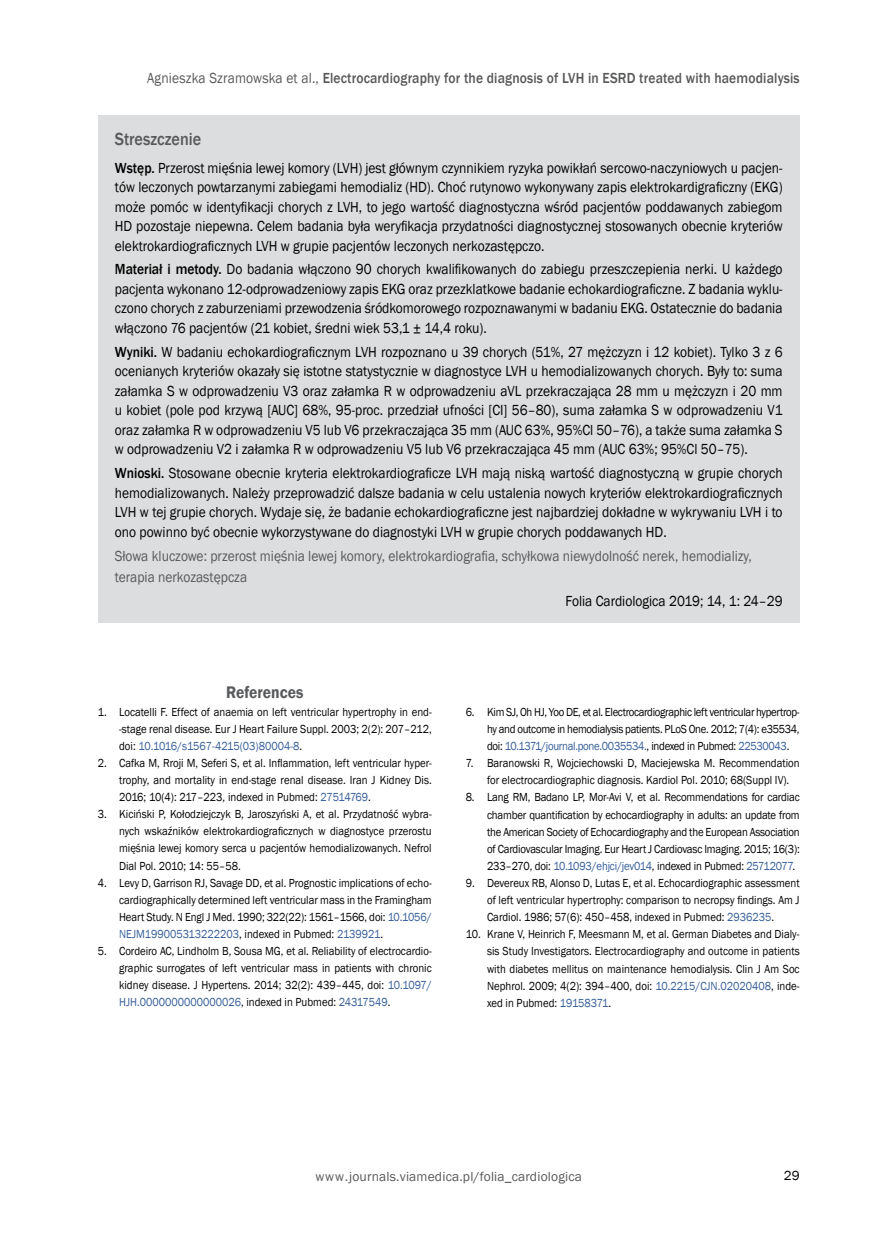
<style>
.page{position:relative;width:872px;height:1234px;background:#fff}
.page>*{position:absolute;margin:0;border:0;box-sizing:border-box;transform-origin:0 0}
.t1{font:500 18px "Franklin Gothic";color:#58595b;scale:.9 1}
.t2{font:600 17.25px "Franklin Gothic";color:#58595b;scale:.9 1}
.t3{font:15px/19.5px "Franklin Gothic";color:#000;text-align:justify;scale:.9 1}
.t4{font:15px/20.5px "Franklin Gothic";color:#58595b;scale:.9 1}
.t5{font:500 15px "Franklin Gothic";letter-spacing:.01em;color:#58595b;scale:.9 1}
.t6{font:13.5px "Franklin Gothic";letter-spacing:.01em;color:#58595b}
.t7{font:13.5px "Franklin Gothic";color:#000}
.t8{font:12px/17.1px "Franklin Gothic";color:#000;text-align:justify;scale:.9 1}
.s1{font-weight:400}
.s2{font-weight:500}
.s3{color:#345c98}
</style>
<div class="page">
<div style="left:98px;top:115px;width:701px;height:507px;background:#dcddde"></div>
<p class="t5" style="left:147px;top:69px;width:726px"><span class="s1">Agnieszka Szramowska et al.,</span> Electrocardiography for the diagnosis of LVH in ESRD treated with haemodialysis</p>
<h1 class="t1" style="left:115px;top:127px;width:98px">Streszczenie</h1>
<p class="t3" style="left:115px;top:158px;width:743px"><span class="s2">Wstęp.</span> Przerost mięśnia lewej komory (LVH) jest głównym czynnikiem ryzyka powikłań sercowo-naczyniowych u pacjen&shy;tów leczonych powtarzanymi zabiegami hemodializ (HD). Choć rutynowo wykonywany zapis elektrokardigraficzny (EKG) może pomóc w identyfikacji chorych z LVH, to jego wartość diagnostyczna wśród pacjentów poddawanych zabiegom HD pozostaje niepewna. Celem badania była weryfikacja przydatności diagnostycznej stosowanych obecnie kryteriów elektrokardiograficznych LVH w grupie pacjentów leczonych nerkozastępczo.</p>
<p class="t3" style="left:115px;top:260px;width:743px"><span class="s2">Materiał i metody.</span> Do badania włączono 90 chorych kwalifikowanych do zabiegu przeszczepienia nerki. U każdego pacjenta wykonano 12-odprowadzeniowy zapis EKG oraz przezklatkowe badanie echokardiograficzne. Z badania wyklu&shy;czono chorych z zaburzeniami przewodzenia śródkomorowego rozpoznawanymi w badaniu EKG. Ostatecznie do badania włączono 76 pacjentów (21 kobiet, średni wiek 53,1 ± 14,4 roku).</p>
<p class="t3" style="left:115px;top:342px;width:743px"><span class="s2">Wyniki.</span> W badaniu echokardiograficznym LVH rozpoznano u 39 chorych (51%, 27 mężczyzn i 12 kobiet). Tylko 3 z 6 ocenianych kryteriów okazały się istotne statystycznie w diagnostyce LVH u hemodializowanych chorych. Były to: suma załamka S w odprowadzeniu V3 oraz załamka R w odprowadzeniu aVL przekraczająca 28 mm u mężczyzn i 20 mm u kobiet (pole pod krzywą [AUC] 68%, 95-proc. przedział ufności [CI] 56–80), suma załamka S w odprowadzeniu V1 oraz załamka R w odprowadzeniu V5 lub V6 przekraczająca 35 mm (AUC 63%, 95%Cl 50–76), a także suma załamka S w odprowadzeniu V2 i załamka R w odprowadzeniu V5 lub V6 przekraczająca 45 mm (AUC 63%; 95%Cl 50–75).</p>
<p class="t3" style="left:115px;top:463px;width:743px"><span class="s2">Wnioski.</span> Stosowane obecnie kryteria elektrokardiograficze LVH mają niską wartość diagnostyczną w grupie chorych hemodializowanych. Należy przeprowadzić dalsze badania w celu ustalenia nowych kryteriów elektrokardiograficznych LVH w tej grupie chorych. Wydaje się, że badanie echokardiograficzne jest najbardziej dokładne w wykrywaniu LVH i to ono powinno być obecnie wykorzystywane do diagnostyki LVH w grupie chorych poddawanych HD.</p>
<p class="t4" style="left:115px;top:546px;width:709px">Słowa kluczowe: przerost mięśnia lewej komory, elektrokardiografia, schyłkowa niewydolność nerek, hemodializy, terapia nerkozastępcza</p>
<p class="t3" style="left:565px;top:591px;width:243px">Folia Cardiologica 2019; 14, 1: 24–29</p>
<h2 class="t2" style="left:226px;top:682px;width:87px">References</h2>
<p class="t8" style="left:119px;top:703px;width:349px;text-indent:-21px">1. Locatelli F. Effect of anaemia on left ventricular hypertrophy in end--stage renal disease. Eur J Heart Failure Suppl. 2003; 2(2): 207–212, doi: <span class="s3">10.1016/s1567-4215(03)80004-8</span>.</p>
<p class="t8" style="left:119px;top:754px;width:349px;text-indent:-21px">2. Cafka M, Rroji M, Seferi S, et al. Inflammation, left ventricular hyper&shy;trophy, and mortality in end-stage renal disease. Iran J Kidney Dis.<br>2016; 10(4): 217–223, indexed in Pubmed: <span class="s3">27514769</span>.</p>
<p class="t8" style="left:119px;top:805px;width:349px;text-indent:-21px">3. Kiciński P, Kołodziejczyk B, Jaroszyński A, et al. Przydatność wybra&shy;nych wskaźników elektrokardiograficznych w diagnostyce przerostu mięśnia lewej komory serca u pacjentów hemodializowanych. Nefrol Dial Pol. 2010; 14: 55–58.</p>
<p class="t8" style="left:119px;top:874px;width:349px;text-indent:-21px">4. Levy D, Garrison RJ, Savage DD, et al. Prognostic implications of echo&shy;cardiographically determined left ventricular mass in the Framingham Heart Study. N Engl J Med. 1990; 322(22): 1561–1566, doi: <span class="s3">10.1056/ NEJM199005313222203</span>, indexed in Pubmed: <span class="s3">2139921</span>.</p>
<p class="t8" style="left:119px;top:942px;width:349px;text-indent:-21px">5. Cordeiro AC, Lindholm B, Sousa MG, et al. Reliability of electrocardio&shy;graphic surrogates of left ventricular mass in patients with chronic kidney disease. J Hypertens. 2014; 32(2): 439–445, doi: <span class="s3">10.1097/ HJH.0000000000000026</span>, indexed in Pubmed: <span class="s3">24317549</span>.</p>
<p class="t8" style="left:487px;top:703px;width:349px;text-indent:-21px">6. Kim SJ, Oh HJ, Yoo DE, et al. Electrocardiographic left ventricular hypertrop&shy;hy and outcome in hemodialysis patients. PLoS One. 2012; 7(4): e35534, doi: <span class="s3">10.1371/journal.pone.0035534.</span>, indexed in Pubmed: <span class="s3">22530043</span>.</p>
<p class="t8" style="left:487px;top:754px;width:349px;text-indent:-21px">7. Baranowski R, Wojciechowski D, Maciejewska M. Recommendation for electrocardiographic diagnosis. Kardiol Pol. 2010; 68(Suppl IV).</p>
<p class="t8" style="left:487px;top:789px;width:349px;text-indent:-21px">8. Lang RM, Badano LP, Mor-Avi V, et al. Recommendations for cardiac chamber quantification by echocardiography in adults: an update from the American Society of Echocardiography and the European Association of Cardiovascular Imaging. Eur Heart J Cardiovasc Imaging. 2015; 16(3):<br>233–270, doi: <span class="s3">10.1093/ehjci/jev014</span>, indexed in Pubmed: <span class="s3">25712077</span>.</p>
<p class="t8" style="left:487px;top:874px;width:349px;text-indent:-21px">9. Devereux RB, Alonso D, Lutas E, et al. Echocardiographic assessment of left ventricular hypertrophy: comparison to necropsy findings. Am J Cardiol. 1986; 57(6): 450–458, indexed in Pubmed: <span class="s3">2936235</span>.</p>
<p class="t8" style="left:487px;top:925px;width:349px;text-indent:-21px">10. Krane V, Heinrich F, Meesmann M, et al. German Diabetes and Dialy&shy;sis Study Investigators. Electrocardiography and outcome in patients with diabetes mellitus on maintenance hemodialysis. Clin J Am Soc Nephrol. 2009; 4(2): 394–400, doi: <span class="s3">10.2215/CJN.02020408</span>, inde&shy;xed in Pubmed: <span class="s3">19158371</span>.</p>
<p class="t6" style="left:315px;top:1168px;width:268px">www.journals.viamedica.pl/folia_cardiologica</p>
<p class="t7" style="left:784px;top:1166px;width:17px">29</p>
</div>
